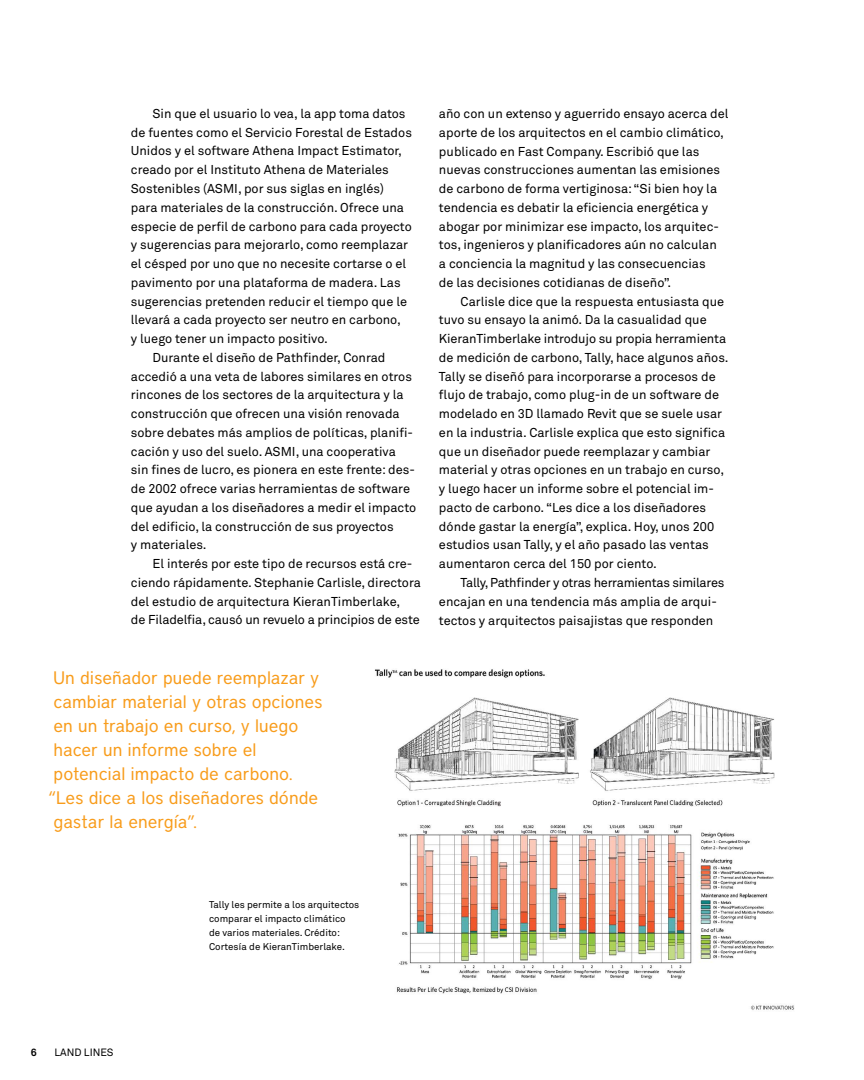
<style>
.page{position:relative;width:864px;height:1080px;background:#fff}
.page>*{position:absolute;margin:0;border:0;box-sizing:border-box;transform-origin:0 0}
.t1{font:18px/24px "District";color:#f89c1b}
.t2{font:12.75px/18.8px "Akkurat Pro";color:#000}
.t3{font:10.5px "Akkurat Pro";color:#000}
.t4{font:700 10.5px "Akkurat Pro";color:#000}
.t5{font:9.75px/14.2px "Akkurat Pro";color:#000}
</style>
<div class="page">
<img style="left:374px;top:669px;width:421px;height:341px">
<p class="t2" style="left:152px;top:105px;width:255px">Sin que el usuario lo vea, la app toma datos</p>
<p class="t2" style="left:131px;top:123px;width:283px">de fuentes como el Servicio Forestal de Estados</p>
<p class="t2" style="left:131px;top:142px;width:273px">Unidos y el software Athena Impact Estimator,</p>
<p class="t2" style="left:131px;top:161px;width:260px">creado por el Instituto Athena de Materiales</p>
<p class="t2" style="left:131px;top:180px;width:255px">Sostenibles (ASMI, por sus siglas en inglés)</p>
<p class="t2" style="left:131px;top:198px;width:275px">para materiales de la construcción. Ofrece una</p>
<p class="t2" style="left:131px;top:217px;width:282px">especie de perfil de carbono para cada proyecto</p>
<p class="t2" style="left:131px;top:236px;width:279px">y sugerencias para mejorarlo, como reemplazar</p>
<p class="t2" style="left:131px;top:255px;width:277px">el césped por uno que no necesite cortarse o el</p>
<p class="t2" style="left:131px;top:273px;width:271px">pavimento por una plataforma de madera. Las</p>
<p class="t2" style="left:131px;top:292px;width:278px">sugerencias pretenden reducir el tiempo que le</p>
<p class="t2" style="left:131px;top:311px;width:272px">llevará a cada proyecto ser neutro en carbono,</p>
<p class="t2" style="left:131px;top:330px;width:199px">y luego tener un impacto positivo.</p>
<p class="t2" style="left:152px;top:348px;width:234px">Durante el diseño de Pathfinder, Conrad</p>
<p class="t2" style="left:131px;top:367px;width:283px">accedió a una veta de labores similares en otros</p>
<p class="t2" style="left:131px;top:386px;width:274px">rincones de los sectores de la arquitectura y la</p>
<p class="t2" style="left:131px;top:405px;width:270px">construcción que ofrecen una visión renovada</p>
<p class="t2" style="left:131px;top:423px;width:284px">sobre debates más amplios de políticas, planifi-</p>
<p class="t2" style="left:131px;top:442px;width:266px">cación y uso del suelo. ASMI, una cooperativa</p>
<p class="t2" style="left:131px;top:461px;width:286px">sin fines de lucro, es pionera en este frente: des-</p>
<p class="t2" style="left:131px;top:480px;width:281px">de 2002 ofrece varias herramientas de software</p>
<p class="t2" style="left:131px;top:498px;width:287px">que ayudan a los diseñadores a medir el impacto</p>
<p class="t2" style="left:131px;top:517px;width:264px">del edificio, la construcción de sus proyectos</p>
<p class="t2" style="left:131px;top:536px;width:77px">y materiales.</p>
<p class="t2" style="left:152px;top:555px;width:261px">El interés por este tipo de recursos está cre-</p>
<p class="t2" style="left:131px;top:573px;width:292px">ciendo rápidamente. Stephanie Carlisle, directora</p>
<p class="t2" style="left:131px;top:592px;width:271px">del estudio de arquitectura KieranTimberlake,</p>
<p class="t2" style="left:131px;top:611px;width:290px">de Filadelfia, causó un revuelo a principios de este</p>
<h1 class="t1" style="left:48px;top:665px;width:276px">Un diseñador puede reemplazar y cambiar material y otras opciones en un trabajo en curso, y luego hacer un informe sobre el potencial impacto de carbono. “Les dice a los diseñadores dónde gastar la energía”.</h1>
<p class="t2" style="left:439px;top:105px;width:291px">año con un extenso y aguerrido ensayo acerca del aporte de los arquitectos en el cambio climático, publicado en Fast Company. Escribió que las nuevas construcciones aumentan las emisiones de carbono de forma vertiginosa: “Si bien hoy la tendencia es debatir la eficiencia energética y abogar por minimizar ese impacto, los arquitec&shy;tos, ingenieros y planificadores aún no calculan<br>a conciencia la magnitud y las consecuencias<br>de las decisiones cotidianas de diseño”.</p>
<p class="t2" style="left:439px;top:292px;width:291px;text-indent:22px">Carlisle dice que la respuesta entusiasta que tuvo su ensayo la animó. Da la casualidad que KieranTimberlake introdujo su propia herramienta de medición de carbono, Tally, hace algunos años.<br>Tally se diseñó para incorporarse a procesos de flujo de trabajo, como plug-in de un software de modelado en 3D llamado Revit que se suele usar en la industria. Carlisle explica que esto significa que un diseñador puede reemplazar y cambiar material y otras opciones en un trabajo en curso, y luego hacer un informe sobre el potencial im&shy;pacto de carbono. “Les dice a los diseñadores dónde gastar la energía”, explica. Hoy, unos 200 estudios usan Tally, y el año pasado las ventas aumentaron cerca del 150 por ciento.</p>
<p class="t2" style="left:439px;top:574px;width:287px;text-indent:22px">Tally, Pathfinder y otras herramientas similares encajan en una tendencia más amplia de arqui&shy;tectos y arquitectos paisajistas que responden</p>
<p class="t5" style="left:209px;top:897px;width:152px">Tally les permite a los arquitectos comparar el impacto climático<br>de varios materiales. Crédito:<br>Cortesía de KieranTimberlake.</p>
<p class="t4" style="left:31px;top:1046px;width:7px">6</p>
<p class="t3" style="left:55px;top:1047px;width:61px">LAND LINES</p>
</div>
